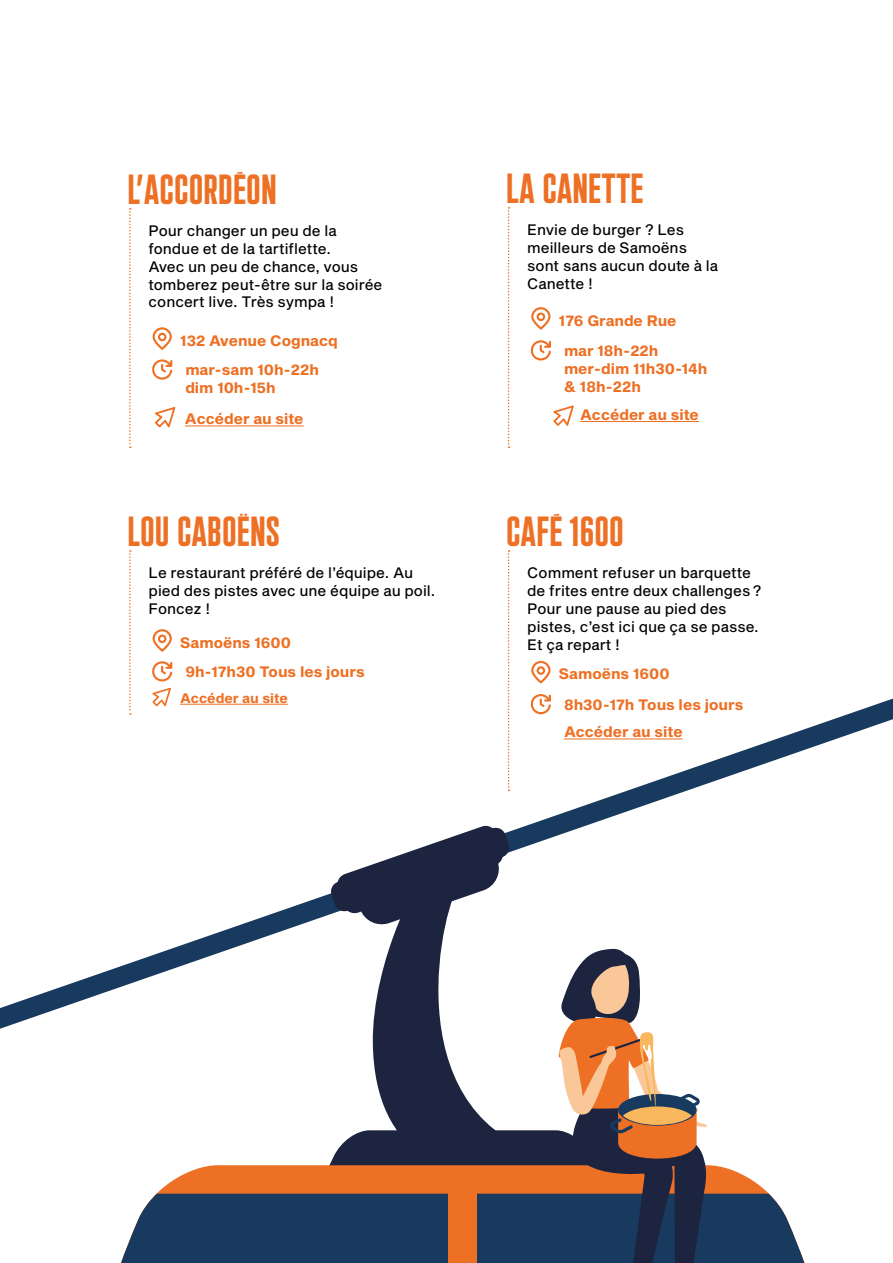
<style>
.page{position:relative;width:893px;height:1263px;background:#fff}
.page>*{position:absolute;margin:0;border:0;box-sizing:border-box;transform-origin:0 0}
.t1{font:700 42.15px "Plaak 42 Extracondensed";color:#ee7024}
.t2{font:700 42.15px "Plaak 42 Extracondensed";color:#ed7024}
.t3{font:14.85px/17.9px "Sequel Sans Roman Body";color:#000}
.t4{font:14.85px/29.4px "Sequel Sans Bold Body";color:#ed7024}
.t5{font:13.5px "Sequel Sans Bold Body";color:#ed7024}
</style>
<div class="page">
<svg style="left:129px;top:208px;width:2px;height:240px"></svg>
<svg style="left:153px;top:327px;width:19px;height:23px"></svg>
<svg style="left:152px;top:359px;width:20px;height:21px"></svg>
<svg style="left:155px;top:407px;width:20px;height:20px"></svg>
<hr style="left:185px;top:426px;width:119px;height:1px;background:#ed7024">
<svg style="left:508px;top:207px;width:2px;height:241px"></svg>
<svg style="left:531px;top:307px;width:19px;height:23px"></svg>
<svg style="left:530px;top:340px;width:21px;height:20px"></svg>
<svg style="left:508px;top:550px;width:2px;height:148px"></svg>
<svg style="left:531px;top:661px;width:19px;height:22px"></svg>
<svg style="left:533px;top:694px;width:18px;height:4px"></svg>
<svg style="left:553px;top:405px;width:21px;height:21px"></svg>
<hr style="left:580px;top:421px;width:119px;height:1px;background:#ed7024">
<svg style="left:129px;top:550px;width:2px;height:148px"></svg>
<svg style="left:153px;top:629px;width:19px;height:23px"></svg>
<svg style="left:152px;top:661px;width:20px;height:20px"></svg>
<svg style="left:152px;top:688px;width:19px;height:10px"></svg>
<svg style="left:156px;top:1165px;width:613px;height:29px;fill:#ed7024"></svg>
<svg style="left:121px;top:1194px;width:684px;height:69px;fill:#193a5f"></svg>
<svg style="left:0;top:698px;width:893px;height:331px"></svg>
<svg style="left:330px;top:824px;width:180px;height:103px"></svg>
<svg style="left:309px;top:947px;width:399px;height:316px"></svg>
<hr style="left:564px;top:739px;width:119px;height:1px;background:#ed7024">
<h1 class="t1" style="left:128px;top:169px;width:151px">L’ACCORDÉON</h1>
<p class="t3" style="left:149px;top:222px;width:235px">Pour changer un peu de la fondue et de la tartiflette.<br>Avec un peu de chance, vous tomberez peut-être sur la soirée concert live. Très sympa !</p>
<p class="t4" style="left:185px;top:326px;width:154px;text-indent:-5px">132 Avenue Cognacq mar-sam 10h-22h</p>
<p class="t4" style="left:185px;top:373px;width:120px;line-height:31.3px">dim 10h-15h<br>Accéder au site</p>
<h1 class="t1" style="left:128px;top:511px;width:154px">LOU CABOËNS</h1>
<p class="t3" style="left:149px;top:565px;width:288px">Le restaurant préféré de l’équipe. Au pied des pistes avec une équipe au poil.<br>Foncez !</p>
<p class="t4" style="left:185px;top:628px;width:181px;text-indent:-5px">Samoëns 1600<br>9h-17h30 Tous les jours</p>
<p class="t5" style="left:180px;top:688px;width:109px">Accéder au site</p>
<h1 class="t2" style="left:506px;top:168px;width:139px">LA CANETTE</h1>
<p class="t3" style="left:527px;top:221px;width:192px">Envie de burger ? Les meilleurs de Samoëns sont sans aucun doute à la<br>Canette !</p>
<p class="t4" style="left:564px;top:306px;width:114px;line-height:30.5px;text-indent:-5px">176 Grande Rue mar 18h-22h</p>
<p class="t4" style="left:564px;top:360px;width:145px;line-height:17.9px">mer-dim 11h30-14h &amp; 18h-22h</p>
<p class="t4" style="left:580px;top:401px;width:120px">Accéder au site</p>
<h1 class="t2" style="left:506px;top:511px;width:119px">CAFÉ 1600</h1>
<p class="t3" style="left:527px;top:565px;width:236px">Comment refuser un barquette de frites entre deux challenges ?<br>Pour une pause au pied des pistes, c’est ici que ça se passe.<br>Et ça repart !</p>
<p class="t4" style="left:564px;top:659px;width:181px;line-height:30.5px;text-indent:-5px">Samoëns 1600<br>8h30-17h Tous les jours</p>
<p class="t4" style="left:564px;top:718px;width:120px">Accéder au site</p>
</div>
